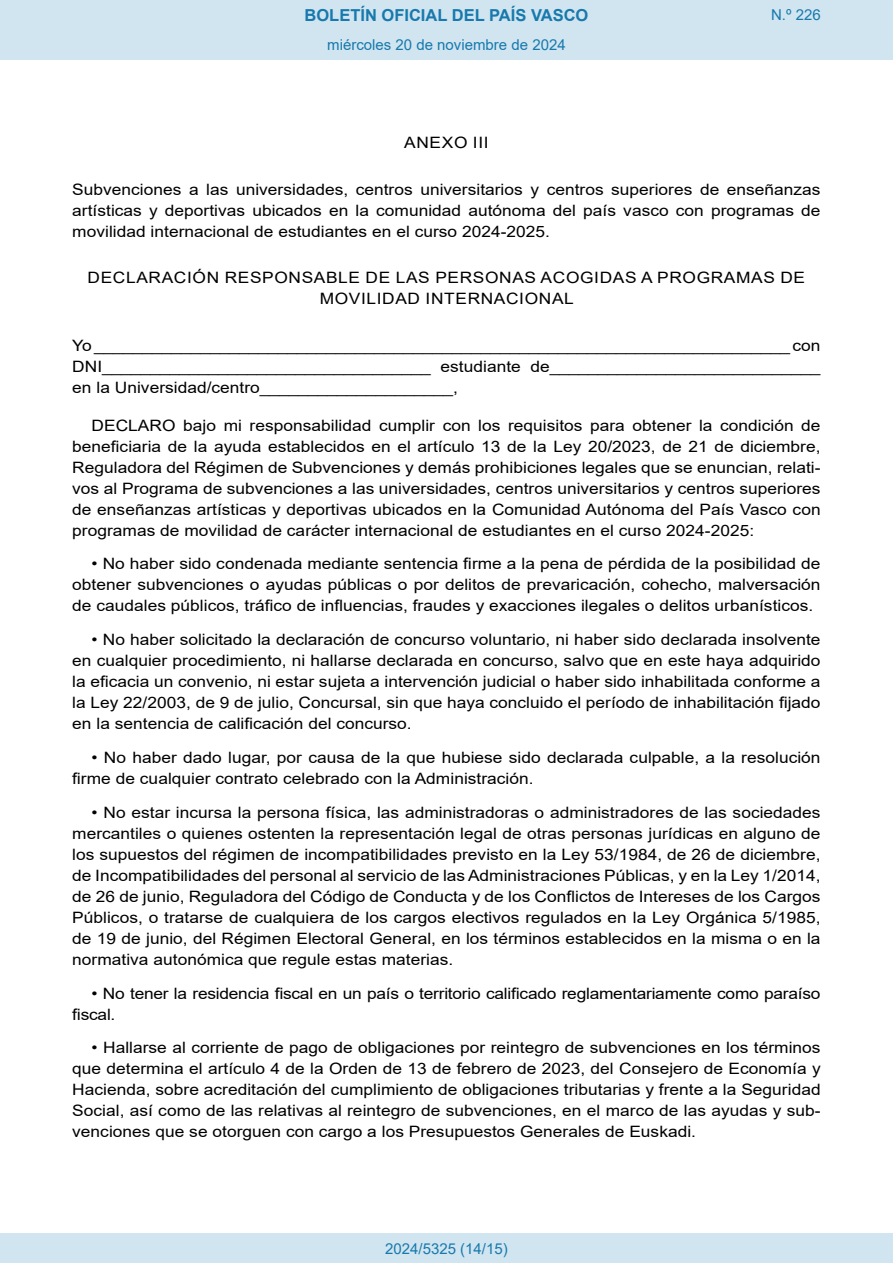
<style>
.page{position:relative;width:893px;height:1263px;background:#fff}
.page>*{position:absolute;margin:0;border:0;box-sizing:border-box;transform-origin:0 0}
.t1{font:700 16.5px "Arial";color:#1879ad}
.BOPVDetalle{font:15.6px/21px "Arial";color:#000;text-align:justify;scale:1.11 1}
.BOPVDisposicionTitulo{font:15.6px/21px "Arial";color:#000;text-align:justify;scale:1.11 1}
.BOPVClave{font:15.6px/21px "Arial";letter-spacing:.035em;color:#000;text-align:center;scale:1.11 1}
.Paginacion_Centro{font:15px "Arial";color:#1879ad}
</style>
<div class="page">
<div style="left:0;top:0;width:893px;height:60px;background:#d0e5f0"></div>
<div style="left:0;top:1233px;width:893px;height:30px;background:#d0e5f0"></div>
<p class="t1" style="left:305px;top:3px;width:285px">BOLETÍN OFICIAL DEL PAÍS VASCO</p>
<p class="Paginacion_Centro" style="left:327px;top:35px;width:240px">miércoles 20 de noviembre de 2024</p>
<p class="Paginacion_Centro" style="left:771px;top:5px;width:51px">N.º 226</p>
<p class="BOPVClave" style="left:404px;top:132px;width:78px">ANEXO III</p>
<p class="BOPVDisposicionTitulo" style="left:72px;top:179px;width:676px">Subvenciones a las universidades, centros universitarios y centros superiores de enseñanzas artísticas y deportivas ubicados en la comunidad autónoma del país vasco con programas de movilidad internacional de estudiantes en el curso 2024-2025.</p>
<p class="BOPVClave" style="left:88px;top:267px;width:648px">DECLARACIÓN RESPONSABLE DE LAS PERSONAS ACOGIDAS A PROGRAMAS DE<br>MOVILIDAD INTERNACIONAL</p>
<p class="BOPVDisposicionTitulo" style="left:72px;top:335px;width:676px">Yo ________________________________________________________________________ con DNI__________________________________ estudiante de____________________________ en la Universidad/centro____________________,</p>
<p class="BOPVDetalle" style="left:72px;top:415px;width:676px;text-indent:19px">DECLARO bajo mi responsabilidad cumplir con los requisitos para obtener la condición de beneficiaria de la ayuda establecidos en el artículo 13 de la Ley 20/2023, de 21 de diciembre, Reguladora del Régimen de Subvenciones y demás prohibiciones legales que se enuncian, relati&shy;vos al Programa de subvenciones a las universidades, centros universitarios y centros superiores de enseñanzas artísticas y deportivas ubicados en la Comunidad Autónoma del País Vasco con programas de movilidad de carácter internacional de estudiantes en el curso 2024-2025:</p>
<p class="BOPVDetalle" style="left:72px;top:553px;width:676px;text-indent:19px">• No haber sido condenada mediante sentencia firme a la pena de pérdida de la posibilidad de obtener subvenciones o ayudas públicas o por delitos de prevaricación, cohecho, malversación de caudales públicos, tráfico de influencias, fraudes y exacciones ilegales o delitos urbanísticos.</p>
<p class="BOPVDetalle" style="left:72px;top:629px;width:676px;text-indent:19px">• No haber solicitado la declaración de concurso voluntario, ni haber sido declarada insolvente en cualquier procedimiento, ni hallarse declarada en concurso, salvo que en este haya adquirido la eficacia un convenio, ni estar sujeta a intervención judicial o haber sido inhabilitada conforme a la Ley 22/2003, de 9 de julio, Concursal, sin que haya concluido el período de inhabilitación fijado en la sentencia de calificación del concurso.</p>
<p class="BOPVDetalle" style="left:72px;top:747px;width:676px;text-indent:19px">• No haber dado lugar, por causa de la que hubiese sido declarada culpable, a la resolución firme de cualquier contrato celebrado con la Administración.</p>
<p class="BOPVDetalle" style="left:72px;top:802px;width:676px;text-indent:19px">• No estar incursa la persona física, las administradoras o administradores de las sociedades mercantiles o quienes ostenten la representación legal de otras personas jurídicas en alguno de los supuestos del régimen de incompatibilidades previsto en la Ley 53/1984, de 26 de diciembre, de Incompatibilidades del personal al servicio de las Administraciones Públicas, y en la Ley 1/2014, de 26 de junio, Reguladora del Código de Conducta y de los Conflictos de Intereses de los Cargos Públicos, o tratarse de cualquiera de los cargos electivos regulados en la Ley Orgánica 5/1985, de 19 de junio, del Régimen Electoral General, en los términos establecidos en la misma o en la normativa autonómica que regule estas materias.</p>
<p class="BOPVDetalle" style="left:72px;top:982px;width:676px;text-indent:19px">• No tener la residencia fiscal en un país o territorio calificado reglamentariamente como paraíso fiscal.</p>
<p class="BOPVDetalle" style="left:72px;top:1037px;width:676px;text-indent:19px">• Hallarse al corriente de pago de obligaciones por reintegro de subvenciones en los términos que determina el artículo 4 de la Orden de 13 de febrero de 2023, del Consejero de Economía y Hacienda, sobre acreditación del cumplimiento de obligaciones tributarias y frente a la Seguridad Social, así como de las relativas al reintegro de subvenciones, en el marco de las ayudas y sub&shy;venciones que se otorguen con cargo a los Presupuestos Generales de Euskadi.</p>
<p class="Paginacion_Centro" style="left:385px;top:1238px;width:124px">2024/5325 (14/15)</p>
</div>
